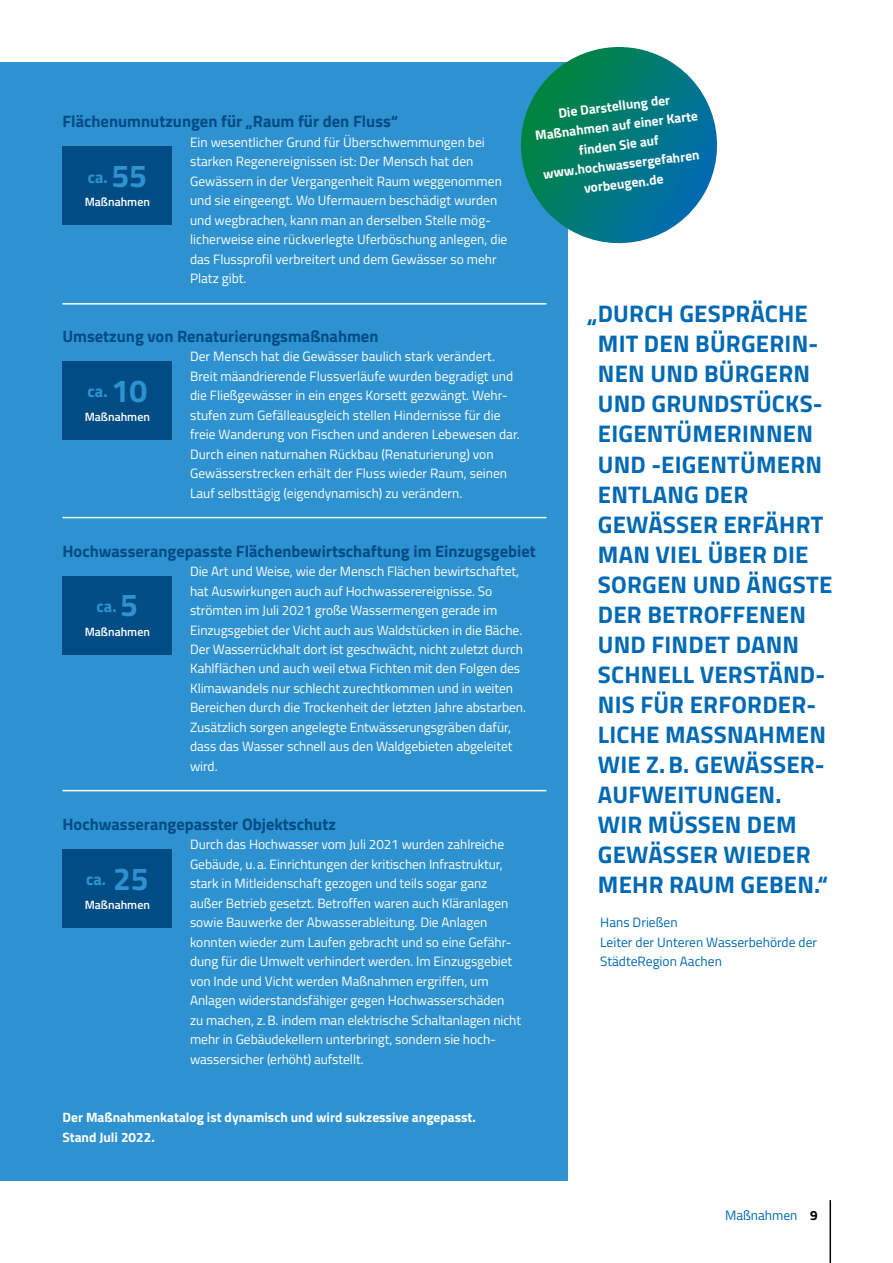
<style>
.page{position:relative;width:893px;height:1263px;background:#fff}
.page>*{position:absolute;margin:0;border:0;box-sizing:border-box;transform-origin:0 0}
.t1{font:700 24px/30px "Titillium Web";letter-spacing:.01em;color:#0069b4}
.t2{font:700 16.5px "Titillium Web";color:#004c85}
.t3{font:700 16.5px "Titillium Web";color:#2e92d0}
.t4{font:13.5px/19.5px "Titillium Web";letter-spacing:-.005em;color:#fff}
.t5{font:700 13.5px/19.5px "Titillium Web";color:#fff}
.t6{font:13.5px/19.5px "Titillium Web";color:#0069b4}
.t7{font:600 12px "Titillium Web";color:#fff}
.s1{font-size:31.8px}
.s2{font-weight:700;color:#000}
</style>
<div class="page">
<div style="left:0;top:62px;width:568px;height:1118px;background:#2e92d0"></div>
<div style="left:63px;top:147px;width:109px;height:78px;background:#004c85"></div>
<div style="left:63px;top:362px;width:109px;height:78px;background:#004c85"></div>
<div style="left:63px;top:849px;width:109px;height:78px;background:#004c85"></div>
<div style="left:63px;top:576px;width:109px;height:78px;background:#004c85"></div>
<hr style="left:63px;top:303px;width:483px;height:2px;background:#fff">
<hr style="left:63px;top:517px;width:483px;height:1px;background:#fff">
<hr style="left:63px;top:790px;width:483px;height:1px;background:#fff">
<svg style="left:520px;top:47px;width:198px;height:197px"></svg>
<hr style="left:829px;top:1200px;width:2px;height:63px;background:#000">
<p class="t2" style="left:63px;top:109px;width:337px">Flächenumnutzungen für „Raum für den Fluss“</p>
<p class="t4" style="left:190px;top:132px;width:319px">Ein wesentlicher Grund für Überschwemmungen bei starken Regenereignissen ist: Der Mensch hat den Gewässern in der Vergangenheit Raum weggenommen und sie eingeengt. Wo Ufermauern beschädigt wurden und wegbrachen, kann man an derselben Stelle mög&shy;licherweise eine rückverlegte Uferböschung anlegen, die das Flussprofil verbreitert und dem Gewässer so mehr Platz gibt.</p>
<p class="t3" style="left:88px;top:164px;width:61px">ca. <span class="s1">55</span></p>
<p class="t7" style="left:85px;top:193px;width:67px">Maßnahmen</p>
<p class="t5" style="left:532px;top:106px;width:165px;text-align:center;rotate:-7deg">Die Darstellung der<br>Maßnahmen auf einer Karte finden Sie auf www.hochwassergefahren vorbeugen.de</p>
<p class="t2" style="left:63px;top:324px;width:317px">Umsetzung von Renaturierungsmaßnahmen</p>
<p class="t4" style="left:190px;top:346px;width:331px">Der Mensch hat die Gewässer baulich stark verändert.<br>Breit mäandrierende Flussverläufe wurden begradigt und die Fließgewässer in ein enges Korsett gezwängt. Wehr&shy;stufen zum Gefälleausgleich stellen Hindernisse für die freie Wanderung von Fischen und anderen Lebewesen dar.<br>Durch einen naturnahen Rückbau (Renaturierung) von Gewässerstrecken erhält der Fluss wieder Raum, seinen Lauf selbsttägig (eigendynamisch) zu verändern.</p>
<p class="t3" style="left:88px;top:379px;width:61px">ca. <span class="s1">10</span></p>
<p class="t7" style="left:85px;top:408px;width:67px">Maßnahmen</p>
<p class="t2" style="left:63px;top:538px;width:475px">Hochwasserangepasste Flächenbewirtschaftung im Einzugsgebiet</p>
<p class="t4" style="left:190px;top:561px;width:337px">Die Art und Weise, wie der Mensch Flächen bewirtschaftet, hat Auswirkungen auch auf Hochwasserereignisse. So strömten im Juli 2021 große Wassermengen gerade im Einzugsgebiet der Vicht auch aus Waldstücken in die Bäche.<br>Der Wasserrückhalt dort ist geschwächt, nicht zuletzt durch Kahlflächen und auch weil etwa Fichten mit den Folgen des Klimawandels nur schlecht zurechtkommen und in weiten Bereichen durch die Trockenheit der letzten Jahre abstarben.<br>Zusätzlich sorgen angelegte Entwässerungsgräben dafür, dass das Wasser schnell aus den Waldgebieten abgeleitet wird.</p>
<p class="t3" style="left:97px;top:593px;width:43px">ca. <span class="s1">5</span></p>
<p class="t7" style="left:85px;top:622px;width:67px">Maßnahmen</p>
<p class="t2" style="left:63px;top:811px;width:275px">Hochwasserangepasster Objektschutz</p>
<p class="t4" style="left:190px;top:834px;width:333px">Durch das Hochwasser vom Juli 2021 wurden zahlreiche Gebäude, u.a. Einrichtungen der kritischen Infrastruktur, stark in Mitleidenschaft gezogen und teils sogar ganz außer Betrieb gesetzt. Betroffen waren auch Kläranlagen sowie Bauwerke der Abwasserableitung. Die Anlagen konnten wieder zum Laufen gebracht und so eine Gefähr&shy;dung für die Umwelt verhindert werden. Im Einzugsgebiet von Inde und Vicht werden Maßnahmen ergriffen, um Anlagen widerstandsfähiger gegen Hochwasserschäden<br>zu machen, z.B. indem man elektrische Schaltanlagen nicht mehr in Gebäudekellern unterbringt, sondern sie hoch&shy;wassersicher (erhöht) aufstellt.</p>
<p class="t3" style="left:86px;top:867px;width:64px">ca. <span class="s1">25</span></p>
<p class="t7" style="left:85px;top:896px;width:67px">Maßnahmen</p>
<p class="t5" style="left:63px;top:1107px;width:415px">Der Maßnahmenkatalog ist dynamisch und wird sukzessive angepasst.<br>Stand Juli 2022.</p>
<p class="t1" style="left:598px;top:298px;width:236px;text-indent:-10px">„DURCH GESPRÄCHE<br>MIT DEN BÜRGERIN-<br>NEN UND BÜRGERN<br>UND GRUNDSTÜCKS-<br>EIGENTÜMERINNEN<br>UND -EIGENTÜMERN<br>ENTLANG DER<br>GEWÄSSER ERFÄHRT<br>MAN VIEL ÜBER DIE<br>SORGEN UND ÄNGSTE<br>DER BETROFFENEN<br>UND FINDET DANN<br>SCHNELL VERSTÄND-<br>NIS FÜR ERFORDER-<br>LICHE MASSNAHMEN<br>WIE Z.B. GEWÄSSER-<br>AUFWEITUNGEN.<br>WIR MÜSSEN DEM<br>GEWÄSSER WIEDER<br>MEHR RAUM GEBEN.“</p>
<p class="t6" style="left:600px;top:912px;width:218px">Hans Drießen<br>Leiter der Unteren Wasserbehörde der<br>StädteRegion Aachen</p>
<p class="t6" style="left:725px;top:1204px;width:94px">Maßnahmen <span class="s2">9</span></p>
</div>
